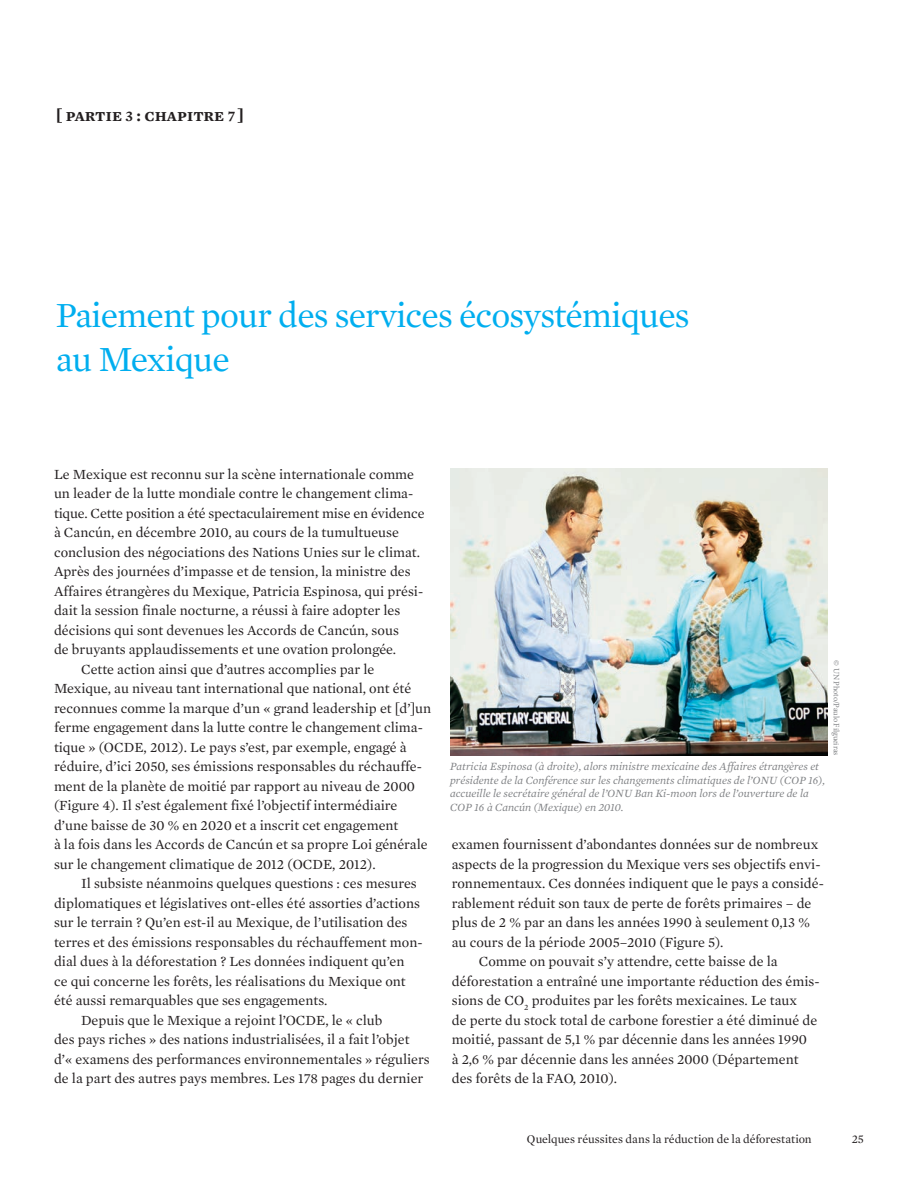
<style>
.page{position:relative;width:918px;height:1188px;background:#fff}
.page>*{position:absolute;margin:0;border:0;box-sizing:border-box;transform-origin:0 0}
.t1{font:36px/43.5px "Mercury Text G1";letter-spacing:-.025em;color:#00aeef}
.t2{font:18px "Mercury Text G1 Semibold SC";letter-spacing:-.005em;color:#231f20}
.t3{font:14.25px "Mercury Text G1";color:#231f20}
.t4{font:12px "Mercury Text G1";color:#231f20}
.t5{font:italic 11.25px/13.5px "Mercury Text G1";color:#808285}
.t6{font:8.25px "Minion Pro";letter-spacing:-.01em;color:#808285}
.s1{font-family:"Mercury Text G1";font-weight:700;font-size:15.75px}
.s2{font-size:15px}
</style>
<div class="page">
<img style="left:450px;top:468px;width:378px;height:287px">
<p class="t2" style="left:56px;top:104px;width:190px"><span class="s1">[</span> partie <span class="s2">3</span> : chapitre <span class="s2">7</span> <span class="s1">]</span></p>
<h1 class="t1" style="left:56px;top:294px;width:635px">Paiement pour des services écosystémiques au Mexique</h1>
<p class="t3" style="left:54px;top:466px;width:362px">Le Mexique est reconnu sur la scène internationale comme</p>
<p class="t3" style="left:54px;top:485px;width:361px">un leader de la lutte mondiale contre le changement clima-</p>
<p class="t3" style="left:54px;top:505px;width:372px">tique. Cette position a été spectaculairement mise en évidence</p>
<p class="t3" style="left:54px;top:524px;width:346px">à Cancún, en décembre 2010, au cours de la tumultueuse</p>
<p class="t3" style="left:54px;top:544px;width:368px">conclusion des négociations des Nations Unies sur le climat.</p>
<p class="t3" style="left:54px;top:563px;width:358px">Après des journées d’impasse et de tension, la ministre des</p>
<p class="t3" style="left:54px;top:582px;width:371px">Affaires étrangères du Mexique, Patricia Espinosa, qui prési-</p>
<p class="t3" style="left:54px;top:602px;width:348px">dait la session finale nocturne, a réussi à faire adopter les</p>
<p class="t3" style="left:54px;top:621px;width:346px">décisions qui sont devenues les Accords de Cancún, sous</p>
<p class="t3" style="left:54px;top:641px;width:344px">de bruyants applaudissements et une ovation prolongée.</p>
<p class="t3" style="left:81px;top:660px;width:295px">Cette action ainsi que d’autres accomplies par le</p>
<p class="t3" style="left:54px;top:680px;width:359px">Mexique, au niveau tant international que national, ont été</p>
<p class="t3" style="left:54px;top:699px;width:379px">reconnues comme la marque d’un « grand leadership et [d’]un</p>
<p class="t3" style="left:54px;top:719px;width:370px">ferme engagement dans la lutte contre le changement clima-</p>
<p class="t3" style="left:54px;top:738px;width:354px">tique » (OCDE, 2012). Le pays s’est, par exemple, engagé à</p>
<p class="t3" style="left:54px;top:758px;width:369px">réduire, d’ici 2050, ses émissions responsables du réchauffe-</p>
<p class="t3" style="left:54px;top:777px;width:363px">ment de la planète de moitié par rapport au niveau de 2000</p>
<p class="t3" style="left:54px;top:797px;width:345px">(Figure 4). Il s’est également fixé l’objectif intermédiaire</p>
<p class="t3" style="left:54px;top:816px;width:346px">d’une baisse de 30 % en 2020 et a inscrit cet engagement</p>
<p class="t3" style="left:54px;top:836px;width:375px">à la fois dans les Accords de Cancún et sa propre Loi générale</p>
<p class="t3" style="left:54px;top:855px;width:323px">sur le changement climatique de 2012 (OCDE, 2012).</p>
<p class="t3" style="left:81px;top:875px;width:337px">Il subsiste néanmoins quelques questions : ces mesures</p>
<p class="t3" style="left:54px;top:894px;width:367px">diplomatiques et législatives ont-elles été assorties d’actions</p>
<p class="t3" style="left:54px;top:914px;width:355px">sur le terrain ? Qu’en est-il au Mexique, de l’utilisation des</p>
<p class="t3" style="left:54px;top:933px;width:370px">terres et des émissions responsables du réchauffement mon-</p>
<p class="t3" style="left:54px;top:953px;width:352px">dial dues à la déforestation ? Les données indiquent qu’en</p>
<p class="t3" style="left:54px;top:972px;width:353px">ce qui concerne les forêts, les réalisations du Mexique ont</p>
<p class="t3" style="left:54px;top:992px;width:275px">été aussi remarquables que ses engagements.</p>
<p class="t3" style="left:81px;top:1011px;width:303px">Depuis que le Mexique a rejoint l’OCDE, le « club</p>
<p class="t3" style="left:54px;top:1031px;width:357px">des pays riches » des nations industrialisées, il a fait l’objet</p>
<p class="t3" style="left:54px;top:1050px;width:377px">d’« examens des performances environnementales » réguliers</p>
<p class="t3" style="left:54px;top:1070px;width:371px">de la part des autres pays membres. Les 178 pages du dernier</p>
<p class="t6" style="left:842px;top:660px;width:96px;rotate:90deg">© UN Photo/Paulo Filgueiras</p>
<p class="t5" style="left:450px;top:760px;width:377px">Patricia Espinosa (à droite), alors ministre mexicaine des Affaires étrangères et présidente de la Conférence sur les changements climatiques de l’ONU (COP 16), accueille le secrétaire général de l’ONU Ban Ki-moon lors de l’ouverture de la COP 16 à Cancún (Mexique) en 2010.</p>
<p class="t3" style="left:452px;top:836px;width:368px">examen fournissent d’abondantes données sur de nombreux</p>
<p class="t3" style="left:452px;top:856px;width:370px">aspects de la progression du Mexique vers ses objectifs envi-</p>
<p class="t3" style="left:452px;top:875px;width:374px">ronnementaux. Ces données indiquent que le pays a considé-</p>
<p class="t3" style="left:452px;top:895px;width:361px">rablement réduit son taux de perte de forêts primaires – de</p>
<p class="t3" style="left:452px;top:914px;width:360px">plus de 2 % par an dans les années 1990 à seulement 0,13 %</p>
<p class="t3" style="left:452px;top:934px;width:273px">au cours de la période 2005–2010 (Figure 5).</p>
<p class="t3" style="left:479px;top:953px;width:300px">Comme on pouvait s’y attendre, cette baisse de la</p>
<p class="t3" style="left:452px;top:973px;width:369px">déforestation a entraîné une importante réduction des émis-</p>
<p class="t3" style="left:452px;top:992px;width:347px">sions de CO<sub>2</sub> produites par les forêts mexicaines. Le taux</p>
<p class="t3" style="left:452px;top:1012px;width:367px">de perte du stock total de carbone forestier a été diminué de</p>
<p class="t3" style="left:452px;top:1031px;width:357px">moitié, passant de 5,1 % par décennie dans les années 1990</p>
<p class="t3" style="left:452px;top:1051px;width:348px">à 2,6 % par décennie dans les années 2000 (Département</p>
<p class="t3" style="left:452px;top:1070px;width:167px">des forêts de la FAO, 2010).</p>
<p class="t4" style="left:527px;top:1132px;width:286px">Quelques réussites dans la réduction de la déforestation</p>
<p class="t4" style="left:852px;top:1132px;width:14px">25</p>
</div>
